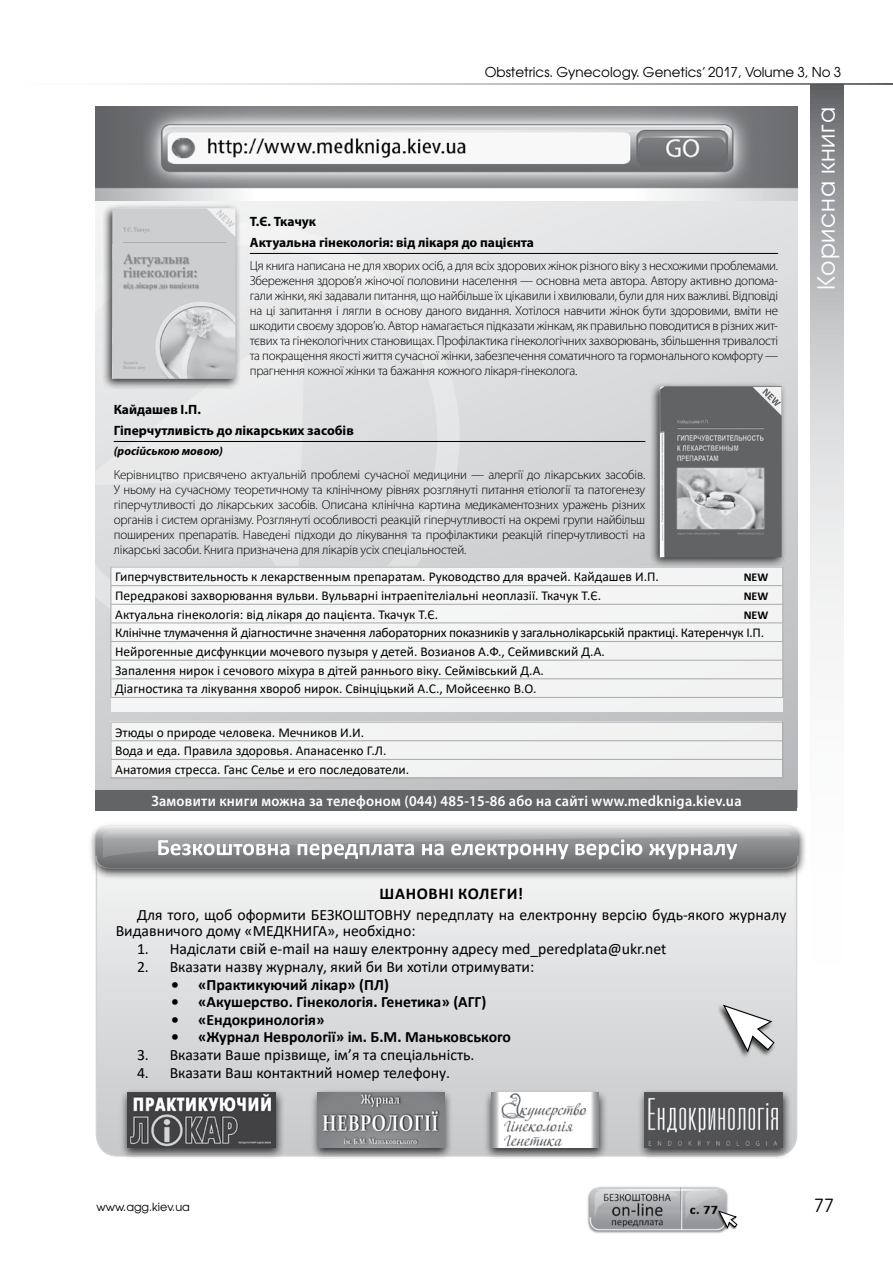
<style>
.page{position:relative;width:893px;height:1263px;background:#fff}
.page>*{position:absolute;margin:0;border:0;box-sizing:border-box;transform-origin:0 0}
.t1{font:23.55px "Avant Garde Gothic C";letter-spacing:.03em;color:#fff}
.t2{font:18px "Avant Garde Gothic C";color:#000}
.t3{font:700 16.5px "Calibri";letter-spacing:.04em;color:#000}
.t4{font:15.75px/16.5px "Calibri";color:#000}
.t5{font:700 15.75px "Calibri";color:#000}
.t6{font:600 15px "Myriad Pro";letter-spacing:.02em;color:#fff;scale:.95 1}
.t7{font:13.5px/18.6px "Calibri";color:#000}
.t8{font:700 13.5px/20.7px "Myriad Pro";color:#000}
.t9{font:13.5px "Avant Garde Gothic C";color:#000}
.t10{font:300 13.05px/15px "Myriad Pro";letter-spacing:-.015em;color:#000;text-align:justify}
.t11{font:italic 700 12px "Myriad Pro";color:#000}
.t12{font:700 12px "Calibri";color:#000}
.t13{font:11.25px "Avant Garde Gothic C";color:#000}
</style>
<div class="page">
<svg style="left:811px;top:85px;width:32px;height:555px;background:#c2c3c5"></svg>
<img style="left:587px;top:1186px;width:141px;height:47px">
<div style="left:716px;top:1210px;width:22px;height:20px;background:#000;opacity:.75"></div>
<svg style="left:718px;top:1210px;width:19px;height:18px"></svg>
<div style="left:96px;top:200px;width:701px;height:608px;background:linear-gradient(to bottom,#e5e6e7,#bbbdc0)"></div>
<svg style="left:95px;top:197px;width:391px;height:482px;background:#e1e2e3"></svg>
<svg style="left:95px;top:312px;width:210px;height:285px;background:#e2e3e4"></svg>
<img style="left:96px;top:106px;width:701px;height:95px">
<hr style="left:114px;top:441px;width:531px;height:1px;background:#000">
<hr style="left:250px;top:253px;width:528px;height:1px;background:#000">
<div style="left:96px;top:790px;width:701px;height:21px;background:#636466"></div>
<div style="left:111px;top:567px;width:671px;height:145px;background:#f4f4f5"></div>
<hr style="left:111px;top:567px;width:672px;height:1px;background:#a7a9ac">
<hr style="left:111px;top:585px;width:672px;height:1px;background:#a7a9ac">
<hr style="left:111px;top:604px;width:672px;height:1px;background:#a7a9ac">
<hr style="left:111px;top:622px;width:672px;height:1px;background:#a7a9ac">
<hr style="left:111px;top:641px;width:672px;height:1px;background:#a7a9ac">
<hr style="left:111px;top:660px;width:672px;height:1px;background:#a7a9ac">
<hr style="left:111px;top:678px;width:672px;height:1px;background:#a7a9ac">
<svg style="left:111px;top:567px;width:1px;height:130px"></svg>
<svg style="left:782px;top:569px;width:1px;height:128px"></svg>
<hr style="left:111px;top:697px;width:672px;height:1px;background:#a7a9ac">
<div style="left:111px;top:722px;width:671px;height:55px;background:#f2f3f3"></div>
<hr style="left:111px;top:722px;width:672px;height:1px;background:#a7a9ac">
<hr style="left:111px;top:740px;width:672px;height:1px;background:#a7a9ac">
<hr style="left:111px;top:759px;width:672px;height:1px;background:#a7a9ac">
<svg style="left:111px;top:722px;width:1px;height:56px"></svg>
<svg style="left:782px;top:723px;width:1px;height:55px"></svg>
<hr style="left:111px;top:778px;width:672px;height:1px;background:#a7a9ac">
<div style="left:101px;top:203px;width:140px;height:187px;background:#000;opacity:.75"></div>
<img style="left:112px;top:208px;width:125px;height:171px">
<svg style="left:207px;top:208px;width:28px;height:29px"></svg>
<svg style="left:96px;top:881px;width:700px;height:273px;background:#dedfe0"></svg>
<div style="left:88px;top:822px;width:719px;height:59px;background:#000;opacity:.75"></div>
<img style="left:96px;top:868px;width:702px;height:1px">
<svg style="left:96px;top:826px;width:702px;height:42px;background:#a4a6a8"></svg>
<div style="left:717px;top:1004px;width:59px;height:55px;background:#000;opacity:.75"></div>
<svg style="left:722px;top:1004px;width:53px;height:50px"></svg>
<div style="left:637px;top:1088px;width:155px;height:71px;background:#000;opacity:.75"></div>
<img style="left:644px;top:1092px;width:139px;height:55px">
<div style="left:310px;top:1088px;width:143px;height:72px;background:#000;opacity:.75"></div>
<img style="left:318px;top:1092px;width:126px;height:55px">
<div style="left:120px;top:1088px;width:165px;height:71px;background:#000;opacity:.75"></div>
<img style="left:127px;top:1092px;width:149px;height:55px">
<div style="left:483px;top:1089px;width:125px;height:71px;background:#000;opacity:.75"></div>
<img style="left:491px;top:1093px;width:108px;height:55px">
<div style="left:649px;top:381px;width:138px;height:188px;background:#000;opacity:.75"></div>
<img style="left:660px;top:386px;width:121px;height:171px">
<svg style="left:753px;top:387px;width:29px;height:29px"></svg>
<p class="t9" style="left:485px;top:64px;width:358px">Obstetrics. Gynecology. Genetics’2017, Volume 3, No 3</p>
<p class="t8" style="left:250px;top:211px;width:286px">Т.Є. Ткачук<br>Актуальна гінекологія: від лікаря до пацієнта</p>
<p class="t10" style="left:250px;top:258px;width:530px">Ця книга написана не для хворих осіб, а для всіх здорових жінок різного віку з несхожими проблемами.<br>Збереження здоров’я жіночої половини населення — основна мета автора. Автору активно допома&shy;гали жінки, які задавали питання, що найбільше їх цікавили і хвилювали, були для них важливі. Відповіді на ці запитання і лягли в основу даного видання. Хотілося навчити жінок бути здоровими, вміти не шкодити своєму здоров’ю. Автор намагається підказати жінкам, як правильно поводитися в різних жит&shy;тєвих та гінекологічних становищах. Профілактика гінекологічних захворювань, збільшення тривалості та покращення якості життя сучасної жінки, забезпечення соматичного та гормонального комфорту — прагнення кожної жінки та бажання кожного лікаря-гінеколога.</p>
<p class="t8" style="left:114px;top:399px;width:242px">Кайдашев І.П.<br>Гіперчутливість до лікарських засобів</p>
<p class="t11" style="left:114px;top:444px;width:111px">(російською мовою)</p>
<p class="t10" style="left:114px;top:467px;width:533px">Керівництво присвячено актуальній проблемі сучасної медицини — алергії до лікарських засобів.<br>У ньому на сучасному теоретичному та клінічному рівнях розглянуті питання етіології та патогенезу гіперчутливості до лікарських засобів. Описана клінічна картина медикаментозних уражень різних органів і систем організму. Розглянуті особливості реакцій гіперчутливості на окремі групи найбільш поширених препаратів. Наведені підходи до лікування та профілактики реакцій гіперчутливості на лікарські засоби. Книга призначена для лікарів усіх спеціальностей.</p>
<p class="t7" style="left:115px;top:567px;width:545px">Гиперчувствительность к лекарственным препаратам. Руководство для врачей. Кайдашев И.П.</p>
<p class="t12" style="left:744px;top:569px;width:26px">NEW</p>
<p class="t7" style="left:115px;top:586px;width:488px">Передракові захворювання вульви. Вульварні інтраепітеліальні неоплазії. Ткачук Т.Є.</p>
<p class="t12" style="left:744px;top:587px;width:26px">NEW</p>
<p class="t7" style="left:115px;top:604px;width:325px">Актуальна гінекологія: від лікаря до пацієнта. Ткачук Т.Є.</p>
<p class="t12" style="left:744px;top:606px;width:26px">NEW</p>
<p class="t7" style="left:115px;top:623px;width:650px">Клінічне тлумачення й діагностичне значення лабораторних показників у загальнолікарській практиці. Катеренчук І.П.<br>Нейрогенные дисфункции мочевого пузыря у детей. Возианов А.Ф., Сеймивский Д.А.<br>Запалення нирок і сечового міхура в дітей раннього віку. Сеймівський Д.А.<br>Діагностика та лікування хвороб нирок. Свінціцький А.С., Мойсеєнко В.О.</p>
<p class="t7" style="left:115px;top:722px;width:296px">Этюды о природе человека. Мечников И.И.<br>Вода и еда. Правила здоровья. Апанасенко Г.Л.<br>Анатомия стресса. Ганс Селье и его последователи.</p>
<p class="t6" style="left:151px;top:791px;width:623px">Замовити книги можна за телефоном (044) 485-15-86 або на сайті www.medkniga.kiev.ua</p>
<h1 class="t1" style="left:812px;top:290px;width:185px;rotate:-90deg">Корисна книга</h1>
<p class="t3" style="left:380px;top:882px;width:145px">ШАНОВНІ КОЛЕГИ!</p>
<p class="t4" style="left:116px;top:906px;width:672px;text-indent:21px">Для того, щоб оформити БЕЗКОШТОВНУ передплату на електронну версію будь-якого журналу<br>Видавничого дому «МЕДКНИГА», необхідно:</p>
<p class="t4" style="left:137px;top:940px;width:531px">1. Надіслати свій e-mail на нашу електронну адресу med_peredplata@ukr.net</p>
<p class="t4" style="left:137px;top:958px;width:399px">2. Вказати назву журналу, який би Ви хотіли отримувати:</p>
<p class="t5" style="left:171px;top:973px;width:219px">• «Практикуючий лікар» (ПЛ)</p>
<p class="t5" style="left:171px;top:991px;width:317px">• «Акушерство. Гінекологія. Генетика» (АГГ)</p>
<p class="t5" style="left:171px;top:1008px;width:155px">• «Ендокринологія»</p>
<p class="t5" style="left:171px;top:1026px;width:342px">• «Журнал Неврології» ім. Б.М. Маньковського</p>
<p class="t4" style="left:137px;top:1046px;width:339px">3. Вказати Ваше прізвище, ім’я та спеціальність.</p>
<p class="t4" style="left:137px;top:1064px;width:314px">4. Вказати Ваш контактний номер телефону.</p>
<p class="t13" style="left:97px;top:1200px;width:95px">www.agg.kiev.ua</p>
<h2 class="t2" style="left:814px;top:1195px;width:21px">77</h2>
</div>
